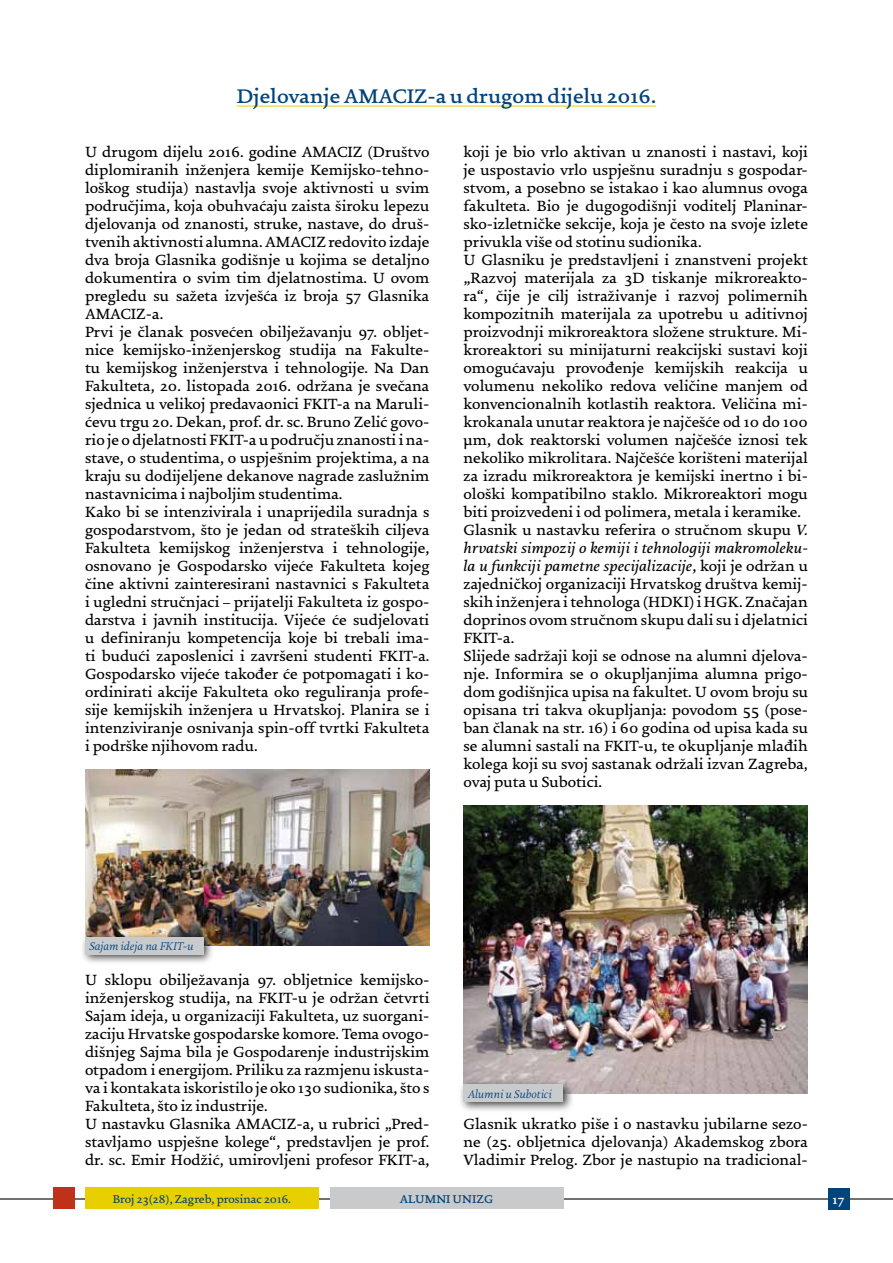
<style>
.page{position:relative;width:893px;height:1263px;background:#fff}
.page>*{position:absolute;margin:0;border:0;box-sizing:border-box;transform-origin:0 0}
.t1{font:700 21px "Uni Zg";color:#00447c}
.t2{font:500 15.75px/18px "Uni Zg";color:#000}
.t3{font:700 13.5px "Uni Zg";color:#fff}
.t4{font:italic 300 12px "Uni Zg";color:#00447c}
.t5{font:500 12px "Uni Zg";color:#00447c}
.t6{font:700 12px "Uni Zg";color:#00447c}
.s1{font-style:italic}
</style>
<div class="page">
<hr style="left:0;top:1198px;width:893px;height:1px;background:#717073">
<div style="left:828px;top:1188px;width:21px;height:21px;background:#00447c"></div>
<div style="left:53px;top:1188px;width:21px;height:21px;background:#c0311a"></div>
<div style="left:330px;top:1188px;width:233px;height:21px;background:#c9cacc"></div>
<div style="left:85px;top:1188px;width:234px;height:21px;background:#e8cf00"></div>
<hr style="left:237px;top:106px;width:419px;height:1px;background:#e8cf00">
<img style="left:85px;top:769px;width:344px;height:177px">
<div style="left:80px;top:932px;width:134px;height:33px;background:#000;opacity:.75"></div>
<div style="left:85px;top:937px;width:118px;height:17px;background:#c9cacc"></div>
<img style="left:463px;top:805px;width:345px;height:288px">
<div style="left:458px;top:1079px;width:117px;height:34px;background:#000;opacity:.75"></div>
<div style="left:463px;top:1084px;width:100px;height:18px;background:#c9cacc"></div>
<h1 class="t1" style="left:237px;top:85px;width:421px">Djelovanje AMACIZ-a u drugom dijelu 2016.</h1>
<p class="t2" style="left:85px;top:144px;width:346px">U drugom dijelu 2016. godine AMACIZ (Društvo diplomiranih inženjera kemije Kemijsko-tehno&shy;loškog studija) nastavlja svoje aktivnosti u svim područjima, koja obuhvaćaju zaista široku lepezu djelovanja od znanosti, struke, nastave, do druš&shy;tvenih aktivnosti alumna. AMACIZ redovito izdaje dva broja Glasnika godišnje u kojima se detaljno dokumentira o svim tim djelatnostima. U ovom pregledu su sažeta izvješća iz broja 57 Glasnika AMACIZ-a.<br>Prvi je članak posvećen obilježavanju 97. obljet&shy;nice kemijsko-inženjerskog studija na Fakulte&shy;tu kemijskog inženjerstva i tehnologije. Na Dan Fakulteta, 20. listopada 2016. održana je svečana sjednica u velikoj predavaonici FKIT-a na Maruli&shy;ćevu trgu 20. Dekan, prof. dr. sc. Bruno Zelić govo&shy;rio je o djelatnosti FKIT-a u području znanosti i na&shy;stave, o studentima, o uspješnim projektima, a na kraju su dodijeljene dekanove nagrade zaslužnim nastavnicima i najboljim studentima.<br>Kako bi se intenzivirala i unaprijedila suradnja s gospodarstvom, što je jedan od strateških ciljeva Fakulteta kemijskog inženjerstva i tehnologije, osnovano je Gospodarsko vijeće Fakulteta kojeg čine aktivni zainteresirani nastavnici s Fakulteta i ugledni stručnjaci – prijatelji Fakulteta iz gospo&shy;darstva i javnih institucija. Vijeće će sudjelovati u definiranju kompetencija koje bi trebali ima&shy;ti budući zaposlenici i završeni studenti FKIT-a.<br>Gospodarsko vijeće također će potpomagati i ko&shy;ordinirati akcije Fakulteta oko reguliranja profe&shy;sije kemijskih inženjera u Hrvatskoj. Planira se i intenziviranje osnivanja spin-off tvrtki Fakulteta i podrške njihovom radu.</p>
<p class="t2" style="left:463px;top:144px;width:346px">koji je bio vrlo aktivan u znanosti i nastavi, koji je uspostavio vrlo uspješnu suradnju s gospodar&shy;stvom, a posebno se istakao i kao alumnus ovoga fakulteta. Bio je dugogodišnji voditelj Planinar&shy;sko-izletničke sekcije, koja je često na svoje izlete privukla više od stotinu sudionika.<br>U Glasniku je predstavljeni i znanstveni projekt „Razvoj materijala za 3D tiskanje mikroreakto&shy;ra“, čije je cilj istraživanje i razvoj polimernih kompozitnih materijala za upotrebu u aditivnoj proizvodnji mikroreaktora složene strukture. Mi&shy;kroreaktori su minijaturni reakcijski sustavi koji omogućavaju provođenje kemijskih reakcija u volumenu nekoliko redova veličine manjem od konvencionalnih kotlastih reaktora. Veličina mi&shy;krokanala unutar reaktora je najčešće od 10 do 100 μm, dok reaktorski volumen najčešće iznosi tek nekoliko mikrolitara. Najčešće korišteni materijal za izradu mikroreaktora je kemijski inertno i bi&shy;ološki kompatibilno staklo. Mikroreaktori mogu biti proizvedeni i od polimera, metala i keramike.<br>Glasnik u nastavku referira o stručnom skupu <span class="s1">V. hrvatski simpozij o kemiji i tehnologiji makromoleku&shy;la u funkciji pametne specijalizacije</span>, koji je održan u zajedničkoj organizaciji Hrvatskog društva kemij&shy;skih inženjera i tehnologa (HDKI) i HGK. Značajan doprinos ovom stručnom skupu dali su i djelatnici FKIT-a.<br>Slijede sadržaji koji se odnose na alumni djelova&shy;nje. Informira se o okupljanjima alumna prigo&shy;dom godišnjica upisa na fakultet. U ovom broju su opisana tri takva okupljanja: povodom 55 (pose&shy;ban članak na str. 16) i 60 godina od upisa kada su se alumni sastali na FKIT-u, te okupljanje mlađih kolega koji su svoj sastanak održali izvan Zagreba, ovaj puta u Subotici.</p>
<p class="t4" style="left:89px;top:940px;width:106px">Sajam ideja na FKIT-u</p>
<p class="t2" style="left:85px;top:972px;width:346px">U sklopu obilježavanja 97. obljetnice kemijsko&shy;inženjerskog studija, na FKIT-u je održan četvrti Sajam ideja, u organizaciji Fakulteta, uz suorgani&shy;zaciju Hrvatske gospodarske komore. Tema ovogo&shy;dišnjeg Sajma bila je Gospodarenje industrijskim otpadom i energijom. Priliku za razmjenu iskusta&shy;va i kontakata iskoristilo je oko 130 sudionika, što s Fakulteta, što iz industrije.<br>U nastavku Glasnika AMACIZ-a, u rubrici „Pred&shy;stavljamo uspješne kolege“, predstavljen je prof. dr. sc. Emir Hodžić, umirovljeni profesor FKIT-a,</p>
<p class="t4" style="left:468px;top:1087px;width:86px">Alumni u Subotici</p>
<p class="t2" style="left:463px;top:1116px;width:346px;text-align:justify">Glasnik ukratko piše i o nastavku jubilarne sezo&shy;ne (25. obljetnica djelovanja) Akademskog zbora Vladimir Prelog. Zbor je nastupio na tradicional-</p>
<p class="t5" style="left:113px;top:1193px;width:180px">Broj 23(28), Zagreb, prosinac 2016.</p>
<p class="t6" style="left:400px;top:1193px;width:95px">ALUMNI UNIZG</p>
<p class="t3" style="left:833px;top:1192px;width:13px">17</p>
</div>
